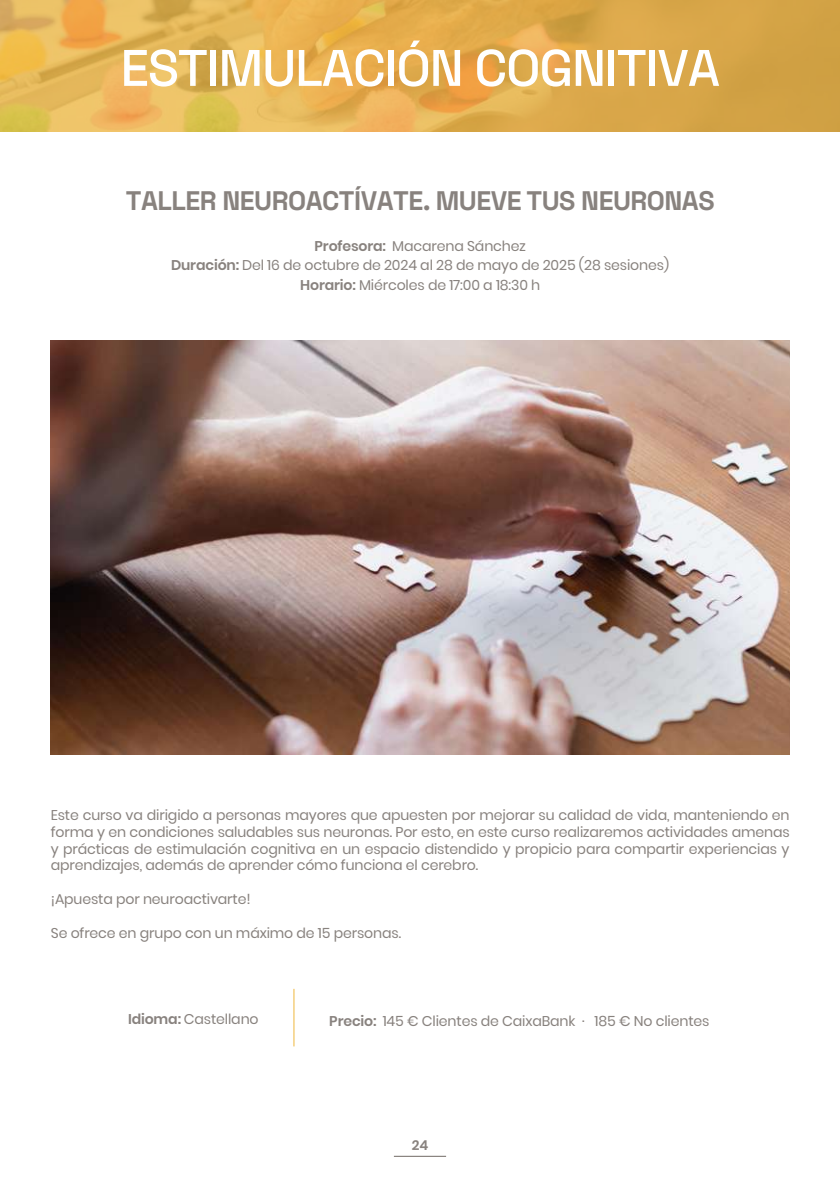
<style>
.page{position:relative;width:840px;height:1191px;background:#fff}
.page>*{position:absolute;margin:0;border:0;box-sizing:border-box;transform-origin:0 0}
.t1{font:300 51.2px "Space Grotesk";letter-spacing:-.025em;color:#fff}
.t2{font:300 26.8px "Space Grotesk";letter-spacing:-.02em;color:#88827e}
.t3{font:14.2px/17px "Poppins";letter-spacing:-.01em;color:#88827e;text-align:center}
.t4{font:600 13.6px "Poppins";color:#88827e}
.s1{font-weight:600}
</style>
<div class="page">
<hr style="left:393px;top:1155px;width:53px;height:2px;background:#88827e">
<hr style="left:293px;top:988px;width:1px;height:58px;background:#f0bb48">
<img style="left:51px;top:340px;width:738px;height:414px">
<svg style="left:0;top:0;width:839px;height:131px;background:#e0ad4f"></svg>
<h1 class="t1" style="left:120px;top:31px;width:601px">ESTIMULACIÓN COGNITIVA</h1>
<h2 class="t2" style="left:126px;top:181px;width:590px">TALLER NEUROACTÍVATE. MUEVE TUS NEURONAS</h2>
<p class="t3" style="left:171px;top:236px;width:499px;line-height:19.2px"><span class="s1">Profesora:</span> Macarena Sánchez<br><span class="s1">Duración:</span> Del 16 de octubre de 2024 al 28 de mayo de 2025 (28 sesiones)<br><span class="s1">Horario:</span> Miércoles de 17:00 a 18:30 h</p>
<p class="t3" style="left:51px;top:806px;width:740px;text-align:justify">Este curso va dirigido a personas mayores que apuesten por mejorar su calidad de vida, manteniendo en forma y en condiciones saludables sus neuronas. Por esto, en este curso realizaremos actividades amenas y prácticas de estimulación cognitiva en un espacio distendido y propicio para compartir experiencias y aprendizajes, además de aprender cómo funciona el cerebro.</p>
<p class="t3" style="left:51px;top:891px;width:201px">¡Apuesta por neuroactivarte!</p>
<p class="t3" style="left:51px;top:924px;width:351px">Se ofrece en grupo con un máximo de 15 personas.</p>
<p class="t3" style="left:128px;top:1010px;width:132px"><span class="s1">Idioma:</span> Castellano</p>
<p class="t3" style="left:329px;top:1012px;width:381px"><span class="s1">Precio:</span> 145 € Clientes de CaixaBank · 185 € No clientes</p>
<p class="t4" style="left:411px;top:1137px;width:18px">24</p>
</div>
